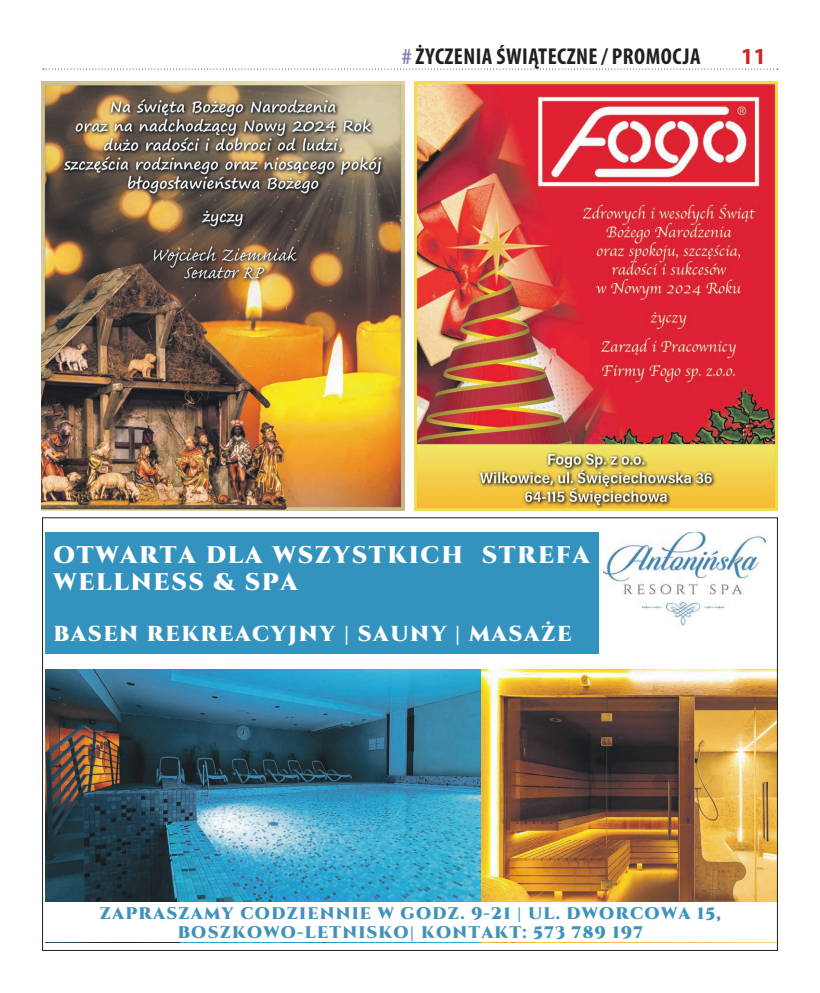
<style>
.page{position:relative;width:820px;height:993px;background:#fff}
.page>*{position:absolute;margin:0;border:0;box-sizing:border-box;transform-origin:0 0}
.t1{font:900 24px/27.4px "Cinzel";letter-spacing:.07em;color:#fff}
.Pagina{font:700 condensed 23px "Myriad Pro";letter-spacing:.02em;color:#231f20}
.t2{font:700 23px "Myriad Pro";color:#d1232a}
.t3{font:900 21.6px "Cinzel";letter-spacing:.07em;color:#fff}
.t4{font:900 16.8px/19.3px "Cinzel";letter-spacing:.07em;color:#3e92bc;text-align:center}
.s1{color:#8688ba}
</style>
<div class="page">
<svg style="left:43px;top:69px;width:734px;height:1px"></svg>
<div style="left:45px;top:532px;width:554px;height:121px;background:#3493be"></div>
<img style="left:603px;top:532px;width:165px;height:94px">
<img style="left:45px;top:669px;width:730px;height:233px">
<img style="left:41px;top:81px;width:363px;height:429px">
<img style="left:414px;top:81px;width:363px;height:429px">
<p class="Pagina" style="left:401px;top:42px;width:300px"><span class="s1">#</span> ŻYCZENIA ŚWIĄTECZNE / PROMOCJA</p>
<h2 class="t2" style="left:740px;top:41px;width:27px">11</h2>
<p class="t1" style="left:53px;top:541px;width:537px">OTWARTA DLA WSZYSTKICH STREFA<br>WELLNESS &amp; SPA</p>
<p class="t3" style="left:53px;top:620px;width:519px">BASEN REKREACYJNY | SAUNY | MASAŻE</p>
<p class="t4" style="left:100px;top:903px;width:622px">ZAPRASZAMY CODZIENNIE W GODZ. 9-21 | UL. DWORCOWA 15,<br>BOSZKOWO-LETNISKO| KONTAKT: 573 789 197</p>
</div>
